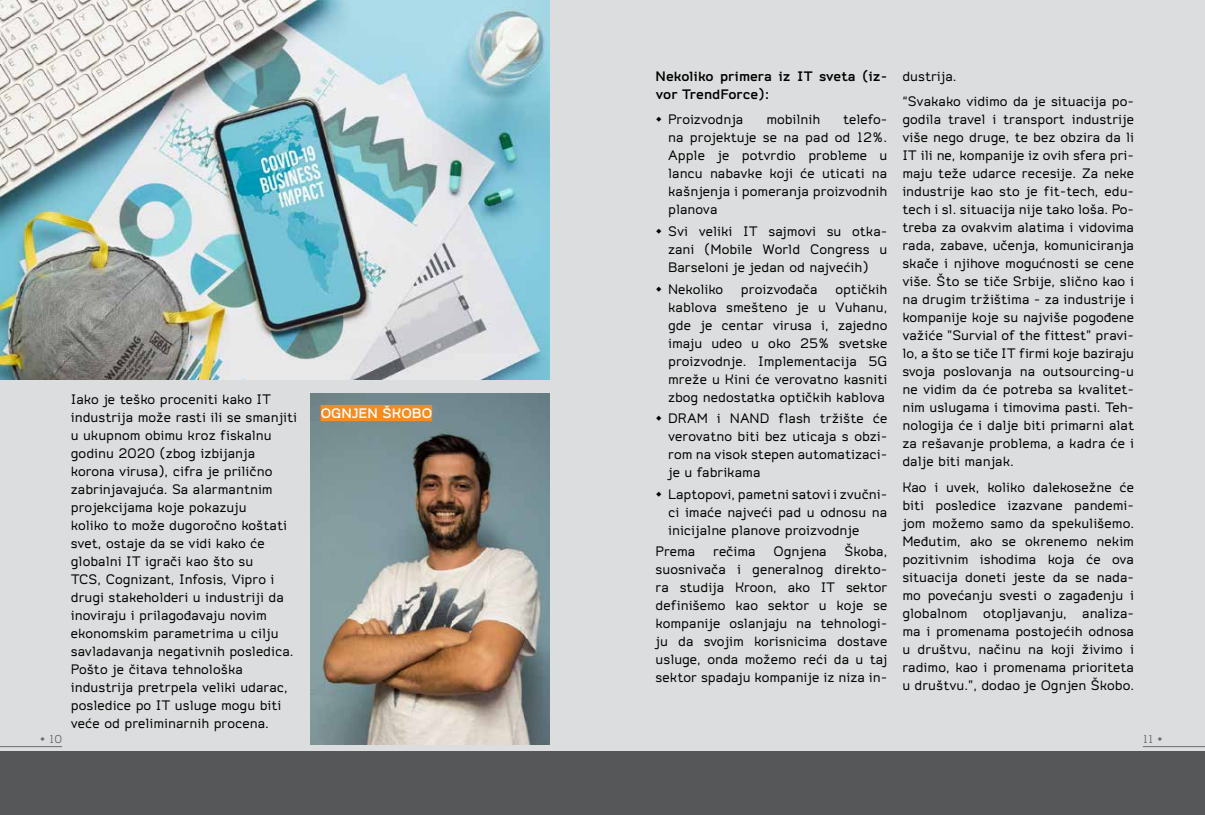
<style>
.page{position:relative;width:1205px;height:815px;background:#dcddde}
.page>*{position:absolute;margin:0;border:0;box-sizing:border-box;transform-origin:0 0}
.t1{font:15px/18px "Do Gothic";color:#000;text-align:justify}
.t2{font:700 15px/18px "Do Gothic";color:#000}
.t3{font:700 15px "Do Gothic";color:#fff}
.t4{font:12.5px "Do Gothic";color:#6d6e71}
</style>
<div class="page">
<div style="left:0;top:752px;width:1205px;height:63px;background:#555759"></div>
<img style="left:310px;top:394px;width:239px;height:350px">
<img style="left:0;top:0;width:549px;height:379px">
<div style="left:321px;top:405px;width:111px;height:16px;background:#f68b1f"></div>
<hr style="left:1143px;top:746px;width:62px;height:1px;background:#6d6e71">
<hr style="left:0;top:746px;width:62px;height:1px;background:#6d6e71">
<p class="t1" style="left:71px;top:390px;width:228px;text-align:left">Iako je teško proceniti kako IT industrija može rasti ili se smanjiti u ukupnom obimu kroz fiskalnu godinu 2020 (zbog izbijanja korona virusa), cifra je prilično zabrinjavajuća. Sa alarmantnim projekcijama koje pokazuju<br>koliko to može dugoročno koštati svet, ostaje da se vidi kako će globalni IT igrači kao što su<br>TCS, Cognizant, Infosis, Vipro i drugi stakeholderi u industriji da inoviraju i prilagođavaju novim ekonomskim parametrima u cilju savladavanja negativnih posledica.<br>Pošto je čitava tehnološka industrija pretrpela veliki udarac, posledice po IT usluge mogu biti veće od preliminarnih procena.</p>
<p class="t3" style="left:321px;top:405px;width:113px">OGNJEN ŠKOBO</p>
<p class="t2" style="left:656px;top:68px;width:233px">Nekoliko primera iz IT sveta (iz&shy;vor TrendForce):</p>
<p class="t1" style="left:656px;top:111px;width:89px">• Proizvodnja</p>
<p class="t1" style="left:766px;top:111px;width:55px">mobilnih</p>
<p class="t1" style="left:668px;top:111px;width:221px;text-indent:175px">telefo&shy;na projektuje se na pad od 12%.<br>Apple je potvrdio probleme u lancu nabavke koji će uticati na kašnjenja i pomeranja proizvodnih planova</p>
<p class="t1" style="left:668px;top:222px;width:221px;text-indent:-12px">• Svi veliki IT sajmovi su otka&shy;zani (Mobile World Congress u Barseloni je jedan od najvećih)</p>
<p class="t1" style="left:668px;top:280px;width:221px;text-indent:-12px">• Nekoliko proizvođača optičkih kablova smešteno je u Vuhanu, gde je centar virusa i, zajedno imaju udeo u oko 25% svetske proizvodnje. Implementacija 5G mreže u Kini će verovatno kasniti zbog nedostatka optičkih kablova</p>
<p class="t1" style="left:668px;top:409px;width:221px;text-indent:-12px">• DRAM i NAND flash tržište će verovatno biti bez uticaja s obzi&shy;rom na visok stepen automatizaci&shy;je u fabrikama</p>
<p class="t1" style="left:668px;top:485px;width:221px;text-indent:-12px">• Laptopovi, pametni satovi i zvučni&shy;ci imaće najveći pad u odnosu na inicijalne planove proizvodnje</p>
<p class="t1" style="left:656px;top:542px;width:233px">Prema rečima Ognjena Škoba, suosnivača i generalnog direkto&shy;ra studija Kroon, ako IT sektor definišemo kao sektor u koje se kompanije oslanjaju na tehnologi&shy;ju da svojim korisnicima dostave usluge, onda možemo reći da u taj sektor spadaju kompanije iz niza in-</p>
<p class="t1" style="left:902px;top:64px;width:233px;line-height:25.1px">dustrija.<br>“Svakako vidimo da je situacija po-</p>
<p class="t1" style="left:902px;top:111px;width:233px;text-align:left">godila travel i transport industrije više nego druge, te bez obzira da li IT ili ne, kompanije iz ovih sfera pri&shy;maju teže udarce recesije. Za neke industrije kao sto je fit-tech, edu&shy;tech i sl. situacija nije tako loša. Po&shy;treba za ovakvim alatima i vidovima rada, zabave, učenja, komuniciranja skače i njihove mogućnosti se cene više. Što se tiče Srbije, slično kao i na drugim tržištima - za industrije i kompanije koje su najviše pogođene važiće ”Survial of the fittest” pravi&shy;lo, a što se tiče IT firmi koje baziraju svoja poslovanja na outsourcing- u ne vidim da će potreba sa kvalitet&shy;nim uslugama i timovima pasti. Teh&shy;nologija će i dalje biti primarni alat za rešavanje problema, a kadra će i dalje biti manjak.</p>
<p class="t1" style="left:902px;top:478px;width:233px">Kao i uvek, koliko dalekosežne će biti posledice izazvane pandemi&shy;jom možemo samo da spekulišemo.<br>Međutim, ako se okrenemo nekim pozitivnim ishodima koja će ova situacija doneti jeste da se nada&shy;mo povećanju svesti o zagađenju i globalnom otopljavanju, analiza&shy;ma i promenama postojećih odnosa u društvu, načinu na koji živimo i radimo, kao i promenama prioriteta u društvu.”, dodao je Ognjen Škobo.</p>
<p class="t4" style="left:40px;top:732px;width:24px">• 10</p>
<p class="t4" style="left:1143px;top:732px;width:21px">11 •</p>
</div>
